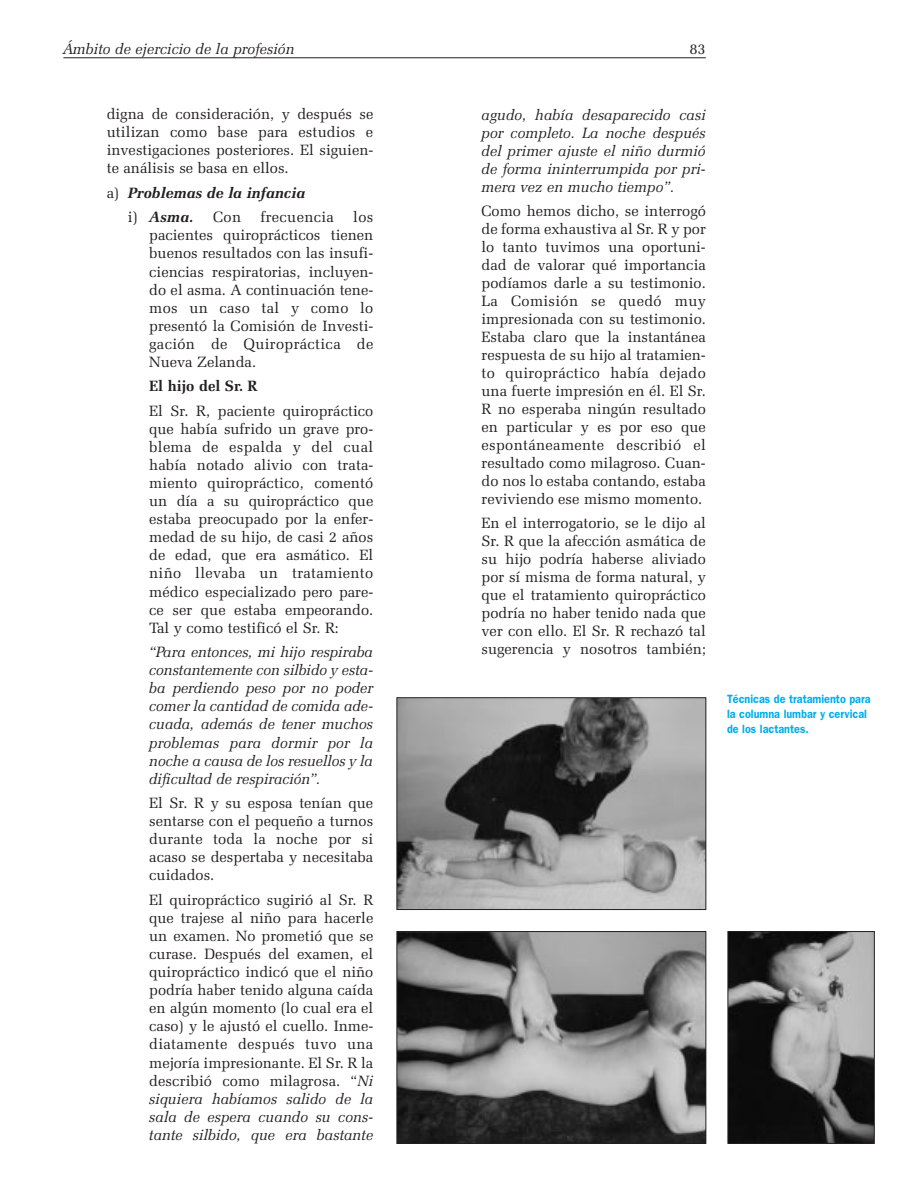
<style>
.page{position:relative;width:918px;height:1188px;background:#fff}
.page>*{position:absolute;margin:0;border:0;box-sizing:border-box;transform-origin:0 0}
.t1{font:15px/18.1px "Zapf Elliptical 711 BT";color:#231f20;text-align:justify}
.t2{font:italic 15px/18.1px "Zapf Elliptical 711 BT";color:#231f20;text-align:justify}
.t3{font:italic 700 15px/24.5px "Zapf Elliptical 711 BT";color:#231f20}
.t4{font:700 15px "Zapf Elliptical 711 BT";color:#231f20}
.t5{font:15px "Zapf Elliptical 711 BT";letter-spacing:.02em;color:#231f20}
.t6{font:600 12px/15px "Franklin Gothic";color:#00aeef;scale:.9 1}
.s1{font-weight:400;font-style:normal}
.s2{font-style:italic}
</style>
<div class="page">
<hr style="left:63px;top:57px;width:643px;height:1px;background:#231f20">
<img style="left:398px;top:699px;width:306px;height:209px">
<div style="left:396px;top:697px;width:310px;height:213px;border:1px solid #231f20"></div>
<img style="left:398px;top:933px;width:306px;height:209px">
<div style="left:396px;top:931px;width:310px;height:213px;border:1px solid #231f20"></div>
<img style="left:730px;top:933px;width:143px;height:209px">
<div style="left:728px;top:931px;width:147px;height:213px;border:1px solid #231f20"></div>
<p class="t2" style="left:63px;top:41px;width:233px">Ámbito de ejercicio de la profesión</p>
<p class="t1" style="left:689px;top:41px;width:18px">83</p>
<p class="t1" style="left:107px;top:106px;width:268px">digna de consideración, y después se utilizan como base para estudios e investigaciones posteriores. El siguien&shy;te análisis se basa en ellos.</p>
<p class="t3" style="left:128px;top:182px;width:179px;text-indent:-21px"><span class="s1">a)</span> Problemas de la infancia <span class="s1">i)</span> Asma.</p>
<p class="t1" style="left:213px;top:209px;width:29px">Con</p>
<p class="t5" style="left:260px;top:211px;width:75px">frecuencia</p>
<p class="t1" style="left:149px;top:209px;width:226px;text-indent:204px">los pacientes quiroprácticos tienen buenos resultados con las insufi&shy;ciencias respiratorias, incluyen&shy;do el asma. A continuación tene&shy;mos un caso tal y como lo presentó la Comisión de Investi&shy;gación de Quiropráctica de Nueva Zelanda.</p>
<p class="t4" style="left:149px;top:380px;width:110px">El hijo del Sr. R</p>
<p class="t1" style="left:149px;top:403px;width:226px">El Sr. R, paciente quiropráctico que había sufrido un grave pro&shy;blema de espalda y del cual había notado alivio con trata&shy;miento quiropráctico, comentó un día a su quiropráctico que estaba preocupado por la enfer&shy;medad de su hijo, de casi 2 años de edad, que era asmático. El niño llevaba un tratamiento médico especializado pero pare&shy;ce ser que estaba empeorando.<br>Tal y como testificó el Sr. R:</p>
<p class="t2" style="left:149px;top:644px;width:226px">“Para entonces, mi hijo respiraba constantemente con silbido y esta&shy;ba perdiendo peso por no poder comer la cantidad de comida ade&shy;cuada, además de tener muchos problemas para dormir por la noche a causa de los resuellos y la dificultad de respiración”.</p>
<p class="t1" style="left:149px;top:795px;width:226px">El Sr. R y su esposa tenían que sentarse con el pequeño a turnos durante toda la noche por si acaso se despertaba y necesitaba cuidados.</p>
<p class="t1" style="left:149px;top:892px;width:226px">El quiropráctico sugirió al Sr. R que trajese al niño para hacerle un examen. No prometió que se curase. Después del examen, el quiropráctico indicó que el niño podría haber tenido alguna caída en algún momento (lo cual era el caso) y le ajustó el cuello. Inme&shy;diatamente después tuvo una mejoría impresionante. El Sr. R la describió como milagrosa. “<span class="s2">Ni siquiera habíamos salido de la sala de espera cuando su cons&shy;tante silbido, que era bastante</span></p>
<p class="t2" style="left:482px;top:107px;width:226px">agudo, había desaparecido casi por completo. La noche después del primer ajuste el niño durmió de forma ininterrumpida por pri&shy;mera vez en mucho tiempo”.</p>
<p class="t1" style="left:482px;top:203px;width:226px">Como hemos dicho, se interrogó de forma exhaustiva al Sr. R y por lo tanto tuvimos una oportuni&shy;dad de valorar qué importancia podíamos darle a su testimonio.<br>La Comisión se quedó muy impresionada con su testimonio.<br>Estaba claro que la instantánea respuesta de su hijo al tratamien&shy;to quiropráctico había dejado una fuerte impresión en él. El Sr.<br>R no esperaba ningún resultado en particular y es por eso que espontáneamente describió el resultado como milagroso. Cuan&shy;do nos lo estaba contando, estaba reviviendo ese mismo momento.</p>
<p class="t1" style="left:482px;top:515px;width:226px">En el interrogatorio, se le dijo al Sr. R que la afección asmática de su hijo podría haberse aliviado por sí misma de forma natural, y que el tratamiento quiropráctico podría no haber tenido nada que ver con ello. El Sr. R rechazó tal sugerencia y nosotros también;</p>
<p class="t6" style="left:727px;top:693px;width:161px">Técnicas de tratamiento para la columna lumbar y cervical de los lactantes.</p>
</div>
